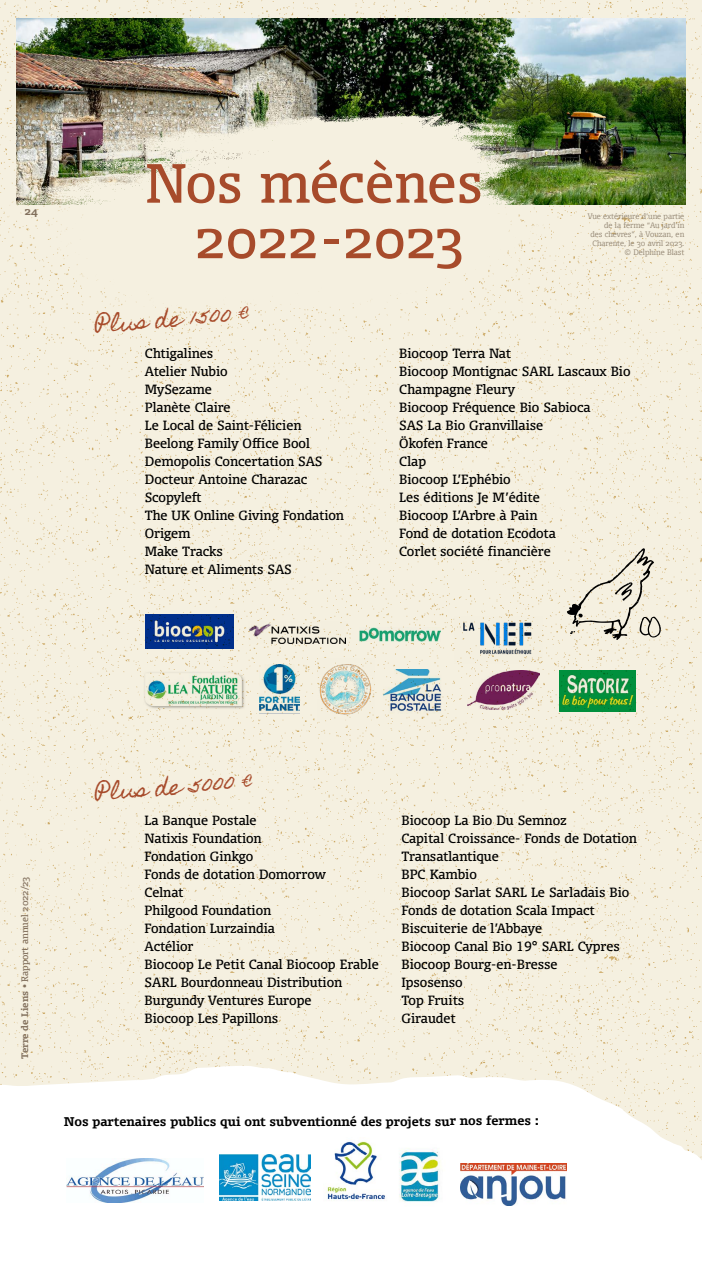
<style>
.page{position:relative;width:702px;height:1263px;background:#fff}
.page>*{position:absolute;margin:0;border:0;box-sizing:border-box;transform-origin:0 0}
.t1{font:52.5px/55.5px "Olsen";color:#a74b2b;text-align:center}
.t2{font:21px "Homemade Apple";color:#a74b2b}
.t3{font:12.75px/18px "Olsen TF";color:#000}
.t4{font:700 12px "Olsen";color:#000}
.t5{font:700 10.5px "Olsen";color:#816f5c}
.t6{font:9px "Olsen";color:#816f5c}
.t7{font:300 7.5px/9px "Olsen";color:#958875;text-align:right}
.s1{font-weight:700}
.s2{font-weight:300}
</style>
<div class="page">
<div style="left:0;top:0;width:702px;height:586px;background:#f5f0e0"></div>
<div style="left:0;top:588px;width:702px;height:475px;background:#f5f0e0"></div>
<img style="left:0;top:1066px;width:702px;height:137px">
<img style="left:17px;top:18px;width:668px;height:186px">
<img style="left:0;top:60px;width:606px;height:246px">
<svg style="left:566px;top:548px;width:94px;height:92px"></svg>
<img style="left:66px;top:1158px;width:138px;height:44px">
<img style="left:395px;top:1143px;width:51px;height:60px">
<img style="left:461px;top:1164px;width:106px;height:42px">
<img style="left:359px;top:628px;width:81px;height:13px">
<img style="left:454px;top:617px;width:88px;height:46px">
<img style="left:146px;top:615px;width:88px;height:34px">
<img style="left:383px;top:669px;width:60px;height:44px">
<img style="left:468px;top:670px;width:71px;height:39px">
<img style="left:559px;top:670px;width:76px;height:42px">
<img style="left:317px;top:658px;width:57px;height:61px">
<img style="left:143px;top:671px;width:103px;height:38px">
<img style="left:259px;top:664px;width:40px;height:49px">
<img style="left:248px;top:621px;width:97px;height:22px">
<img style="left:220px;top:1154px;width:91px;height:46px">
<img style="left:323px;top:1137px;width:66px;height:66px">
<p class="t5" style="left:24px;top:204px;width:15px">24</p>
<h1 class="t1" style="left:145px;top:155px;width:339px">Nos mécènes<br>2022-2023</h1>
<h2 class="t2" style="left:95px;top:313px;width:155px;rotate:-4deg">Plus de 1500 €</h2>
<p class="t7" style="left:588px;top:211px;width:98px">Vue extérieure d’une partie de la ferme “Au jard’in<br>des chèvres”, à Vouzan, en<br>Charente, le 30 avril 2023. © Delphine Blast</p>
<p class="t3" style="left:145px;top:344px;width:201px">Chtigalines<br>Atelier Nubio<br>MySezame<br>Planète Claire<br>Le Local de Saint-Félicien<br>Beelong Family Office Bool<br>Demopolis Concertation SAS<br>Docteur Antoine Charazac<br>Scopyleft<br>The UK Online Giving Fondation<br>Origem<br>Make Tracks<br>Nature et Aliments SAS</p>
<p class="t3" style="left:399px;top:344px;width:233px">Biocoop Terra Nat<br>Biocoop Montignac SARL Lascaux Bio<br>Champagne Fleury<br>Biocoop Fréquence Bio Sabioca<br>SAS La Bio Granvillaise<br>Ökofen France<br>Clap<br>Biocoop L’Ephébio<br>Les éditions Je M’édite<br>Biocoop L’Arbre à Pain<br>Fond de dotation Ecodota<br>Corlet société financière</p>
<p class="t6" style="left:19px;top:1059px;width:183px;rotate:-90deg"><span class="s1">Terre de Liens</span> <span class="s2">•</span> Rapport annuel 2022/23</p>
<h2 class="t2" style="left:95px;top:781px;width:159px;rotate:-4deg">Plus de 5000 €</h2>
<p class="t3" style="left:145px;top:811px;width:235px">La Banque Postale<br>Natixis Foundation<br>Fondation Ginkgo<br>Fonds de dotation Domorrow<br>Celnat<br>Philgood Foundation<br>Fondation Lurzaindia<br>Actélior<br>Biocoop Le Petit Canal Biocoop Erable<br>SARL Bourdonneau Distribution<br>Burgundy Ventures Europe<br>Biocoop Les Papillons</p>
<p class="t3" style="left:401px;top:811px;width:237px">Biocoop La Bio Du Semnoz<br>Capital Croissance- Fonds de Dotation<br>Transatlantique<br>BPC Kambio<br>Biocoop Sarlat SARL Le Sarladais Bio<br>Fonds de dotation Scala Impact<br>Biscuiterie de l’Abbaye<br>Biocoop Canal Bio 19° SARL Cypres<br>Biocoop Bourg-en-Bresse<br>Ipsosenso<br>Top Fruits<br>Giraudet</p>
<p class="t4" style="left:64px;top:1113px;width:477px">Nos partenaires publics qui ont subventionné des projets sur nos fermes :</p>
</div>
